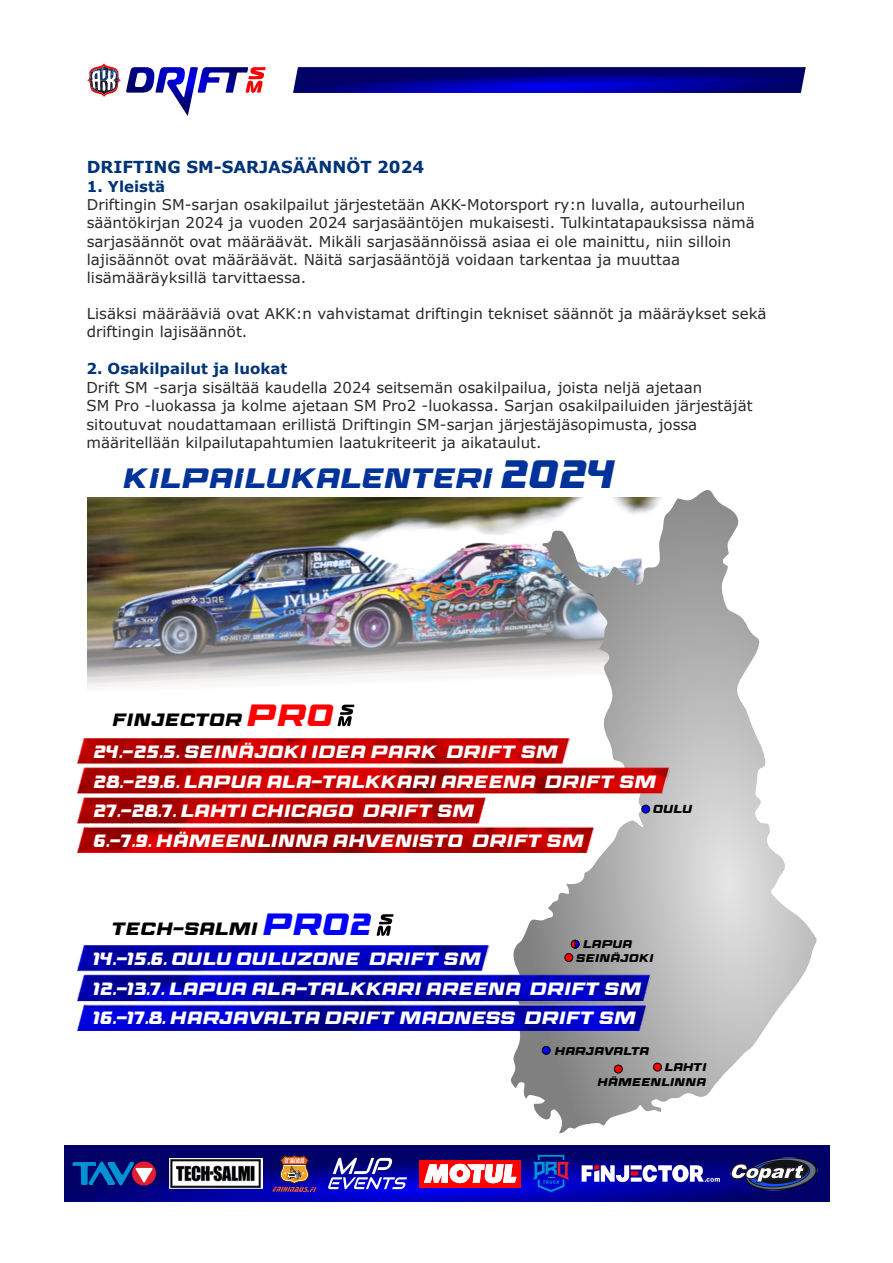
<style>
.page{position:relative;width:893px;height:1263px;background:#fff}
.page>*{position:absolute;margin:0;border:0;box-sizing:border-box;transform-origin:0 0}
.t1{font:28.05px "Race Sport";color:#039}
.t2{font:17.85px "Race Sport";color:#000}
.t3{font:17.7px/29.5px "Race Sport";color:#fff}
.t4{font:700 16.5px "Verdana";color:#037}
.t5{font:15px/18.1px "Verdana";color:#2b2a29}
.t6{font:700 15px "Verdana";color:#037}
.t7{font:11.55px "Race Sport";color:#000}
.t8{font:11.25px "Race Sport";color:#000}
.s1{font-size:39.6px}
.s2{font-size:30.75px;color:#f00}
.s3{font-size:30.75px;color:#00f}
</style>
<div class="page">
<img style="left:88px;top:497px;width:417px;height:208px">
<svg style="left:505px;top:490px;width:312px;height:643px"></svg>
<div style="left:653px;top:1063px;width:9px;height:8px;background:#f00;border:1px solid #000;border-radius:50%"></div>
<div style="left:614px;top:1065px;width:9px;height:8px;background:#f00;border:1px solid #000;border-radius:50%"></div>
<div style="left:542px;top:1046px;width:9px;height:9px;background:#00f;border:1px solid #000;border-radius:50%"></div>
<div style="left:571px;top:940px;width:8px;height:8px;background:#f00;border:1px solid #000;border-radius:50%"></div>
<svg style="left:574px;top:939px;width:6px;height:7px"></svg>
<svg style="left:376px;top:914px;width:18px;height:22px"></svg>
<svg style="left:64px;top:1146px;width:765px;height:56px;background:#020187"></svg>
<img style="left:169px;top:1158px;width:93px;height:30px">
<svg style="left:582px;top:1165px;width:138px;height:17px"></svg>
<svg style="left:272px;top:1155px;width:45px;height:37px;background:#603f6e"></svg>
<svg style="left:328px;top:1158px;width:79px;height:31px"></svg>
<div style="left:419px;top:1159px;width:102px;height:28px;background:#f00"></div>
<svg style="left:424px;top:1164px;width:92px;height:20px"></svg>
<svg style="left:534px;top:1155px;width:35px;height:37px"></svg>
<svg style="left:132px;top:1161px;width:24px;height:24px"></svg>
<svg style="left:73px;top:1161px;width:79px;height:24px;background:#314d92"></svg>
<svg style="left:87px;top:63px;width:179px;height:53px"></svg>
<svg style="left:293px;top:67px;width:513px;height:26px;background:#04048c"></svg>
<svg style="left:337px;top:705px;width:18px;height:22px"></svg>
<img style="left:77px;top:739px;width:592px;height:114px">
<img style="left:77px;top:946px;width:574px;height:84px">
<img style="left:729px;top:1157px;width:90px;height:34px">
<p class="t4" style="left:87px;top:155px;width:339px">DRIFTING SM-SARJASÄÄNNÖT 2024</p>
<p class="t6" style="left:87px;top:176px;width:80px">1. Yleistä</p>
<p class="t5" style="left:87px;top:197px;width:669px">Driftingin SM-sarjan osakilpailut järjestetään AKK-Motorsport ry:n luvalla, autourheilun sääntökirjan 2024 ja vuoden 2024 sarjasääntöjen mukaisesti. Tulkintatapauksissa nämä sarjasäännöt ovat määräävät. Mikäli sarjasäännöissä asiaa ei ole mainittu, niin silloin lajisäännöt ovat määräävät. Näitä sarjasääntöjä voidaan tarkentaa ja muuttaa lisämääräyksillä tarvittaessa.</p>
<p class="t5" style="left:87px;top:306px;width:681px">Lisäksi määrääviä ovat AKK:n vahvistamat driftingin tekniset säännöt ja määräykset sekä driftingin lajisäännöt.</p>
<p class="t6" style="left:86px;top:358px;width:202px">2. Osakilpailut ja luokat</p>
<p class="t5" style="left:86px;top:378px;width:668px">Drift SM -sarja sisältää kaudella 2024 seitsemän osakilpailua, joista neljä ajetaan<br>SM Pro -luokassa ja kolme ajetaan SM Pro2 -luokassa. Sarjan osakilpailuiden järjestäjät sitoutuvat noudattamaan erillistä Driftingin SM-sarjan järjestäjäsopimusta, jossa määritellään kilpailutapahtumien laatukriteerit ja aikataulut.</p>
<h1 class="t1" style="left:123px;top:467px;width:494px">KILPAILUKALENTERI <span class="s1">2024</span></h1>
<p class="t2" style="left:112px;top:713px;width:223px">FINJECTOR <span class="s2">PRO</span></p>
<p class="t3" style="left:94px;top:740px;width:565px">24.-25.5. SEINÄJOKI IDEA PARK DRIFT SM<br>28.-29.6. LAPUA ALA-TALKKARI AREENA DRIFT SM 27.-28.7. LAHTI CHICAGO DRIFT SM<br>6.-7.9. HÄMEENLINNA AHVENISTO DRIFT SM</p>
<p class="t7" style="left:653px;top:805px;width:41px">OULU</p>
<p class="t2" style="left:112px;top:922px;width:261px">TECH-SALMI <span class="s3">PRO2</span></p>
<p class="t8" style="left:583px;top:940px;width:51px">LAPUA</p>
<p class="t8" style="left:576px;top:953px;width:79px">SEINÄJOKI</p>
<p class="t3" style="left:94px;top:947px;width:550px">14.-15.6. OULU OULUZONE DRIFT SM<br>12.-13.7. LAPUA ALA-TALKKARI AREENA DRIFT SM<br>16.-17.8. HARJAVALTA DRIFT MADNESS DRIFT SM</p>
<p class="t8" style="left:555px;top:1046px;width:96px">HARJAVALTA</p>
<p class="t8" style="left:665px;top:1063px;width:43px">LAHTI</p>
<p class="t8" style="left:598px;top:1078px;width:110px">HÄMEENLINNA</p>
</div>
